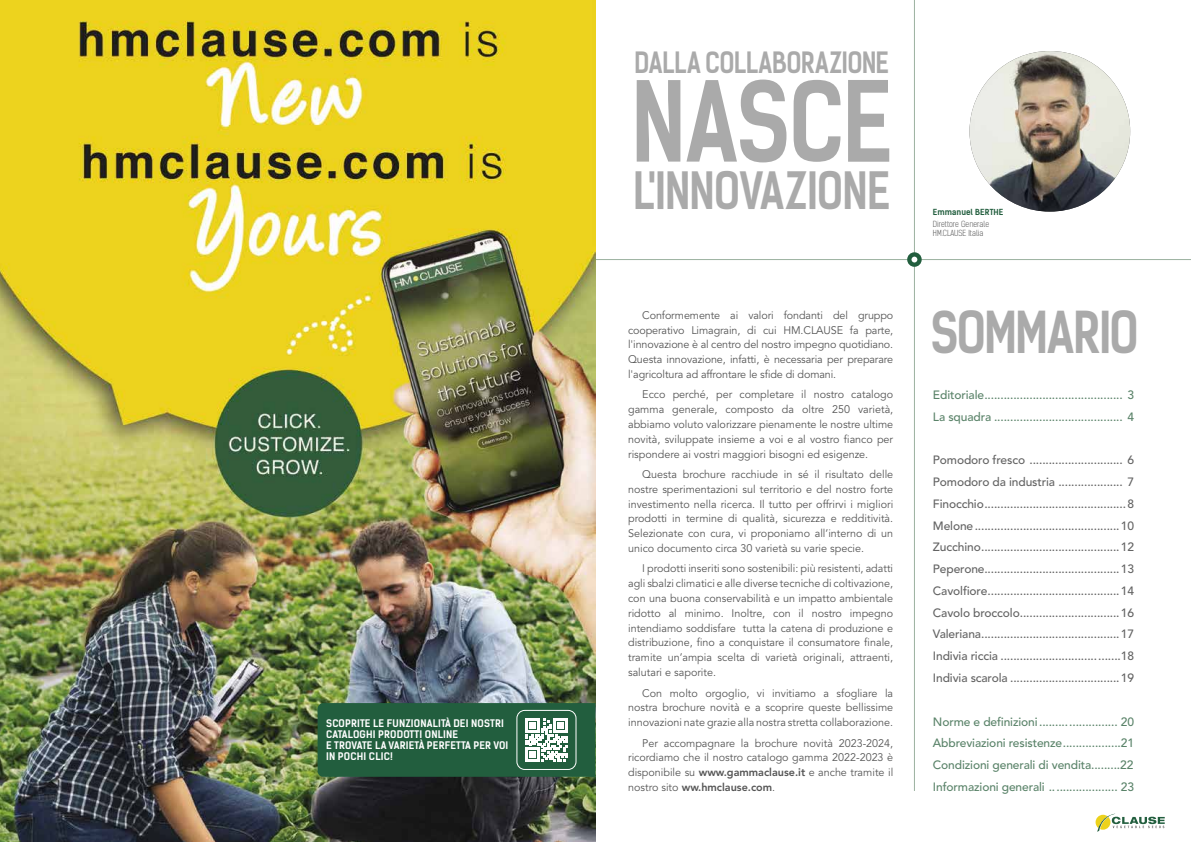
<style>
.page{position:relative;width:1191px;height:842px;background:#fff}
.page>*{position:absolute;margin:0;border:0;box-sizing:border-box;transform-origin:0 0}
.t1{font:700 106px "Kelson Sans";letter-spacing:-.02em;color:#aaa;scale:.85 1}
.t2{font:700 55px "Kelson Sans";letter-spacing:-.045em;color:#aaa;scale:.85 1}
.t3{font:700 49px "Kelson Sans";letter-spacing:-.035em;color:#aaa;scale:.85 1}
.t4{font:700 28px "Kelson Sans";letter-spacing:-.02em;color:#aaa;scale:.85 1}
.t5{font:500 12px/21.8px "Avenir LT Std";letter-spacing:-.01em;color:#636363;text-align:justify}
.t6{font:500 12px/21.8px "Avenir LT Std";letter-spacing:-.01em;color:#5a8369}
.t7{font:11px/14.8px "Avenir LT Std";color:#555;text-align:justify}
.t8{font:700 10px/11px "Kelson Sans";letter-spacing:.015em;color:#fff}
.t9{font:300 8px/9px "Kelson Sans";color:#484848}
.t10{font:700 8px "Kelson Sans";color:#225e3e}
.s1{font-weight:800}
</style>
<div class="page">
<svg style="left:1095px;top:814px;width:69px;height:18px"></svg>
<hr style="left:914px;top:0;width:1px;height:791px;background:#9bb2a0">
<hr style="left:595px;top:259px;width:596px;height:1px;background:#9bb2a0">
<div style="left:909px;top:254px;width:10px;height:11px;background:#fff;border-radius:50%"></div>
<div style="left:907px;top:252px;width:14px;height:15px;border:4px solid #225e3e;border-radius:50%"></div>
<img style="left:969px;top:51px;width:161px;height:161px;border-radius:80px">
<img style="left:0;top:0;width:595px;height:842px">
<svg style="left:317px;top:703px;width:278px;height:74px;background:#31694b"></svg>
<div style="left:516px;top:710px;width:60px;height:60px;border:1px solid #fff;border-radius:8px"></div>
<p class="t8" style="left:326px;top:718px;width:184px">SCOPRITE LE FUNZIONALITÀ DEI NOSTRI<br>CATALOGHI PRODOTTI ONLINE<br>E TROVATE LA VARIETÀ PERFETTA PER VOI<br>IN POCHI CLIC!</p>
<h3 class="t4" style="left:634px;top:45px;width:301px">DALLA COLLABORAZIONE</h3>
<h1 class="t1" style="left:630px;top:57px;width:310px">NASCE</h1>
<h3 class="t3" style="left:633px;top:160px;width:304px">L'INNOVAZIONE</h3>
<p class="t7" style="left:628px;top:308px;width:267px;text-indent:14px">Conformemente ai valori fondanti del gruppo cooperativo Limagrain, di cui HM.CLAUSE fa parte, l'innovazione è al centro del nostro impegno quotidiano.<br>Questa innovazione, infatti, è necessaria per preparare l'agricoltura ad affrontare le sfide di domani.</p>
<p class="t7" style="left:628px;top:387px;width:267px;text-indent:14px">Ecco perché, per completare il nostro catalogo gamma generale, composto da oltre 250 varietà, abbiamo voluto valorizzare pienamente le nostre ultime novità, sviluppate insieme a voi e al vostro fianco per rispondere ai vostri maggiori bisogni ed esigenze.</p>
<p class="t7" style="left:628px;top:467px;width:267px;text-indent:14px">Questa brochure racchiude in sé il risultato delle nostre sperimentazioni sul territorio e del nostro forte investimento nella ricerca. Il tutto per offrirvi i migliori prodotti in termine di qualità, sicurezza e redditività.<br>Selezionate con cura, vi proponiamo all’interno di un unico documento circa 30 varietà su varie specie.</p>
<p class="t7" style="left:628px;top:562px;width:267px;text-indent:14px">I prodotti inseriti sono sostenibili: più resistenti, adatti agli sbalzi climatici e alle diverse tecniche di coltivazione, con una buona conservabilità e un impatto ambientale ridotto al minimo. Inoltre, con il nostro impegno intendiamo soddisfare tutta la catena di produzione e distribuzione, fino a conquistare il consumatore finale, tramite un’ampia scelta di varietà originali, attraenti, salutari e saporite.</p>
<p class="t7" style="left:628px;top:686px;width:267px;text-indent:14px">Con molto orgoglio, vi invitiamo a sfogliare la nostra brochure novità e a scoprire queste bellissime innovazioni nate grazie alla nostra stretta collaborazione.</p>
<p class="t7" style="left:628px;top:736px;width:267px;text-indent:14px">Per accompagnare la brochure novità 2023-2024, ricordiamo che il nostro catalogo gamma 2022-2023 è disponibile su <span class="s1">www.gammaclause.it</span> e anche tramite il nostro sito <span class="s1">ww.hmclause.com</span>.</p>
<p class="t10" style="left:933px;top:207px;width:72px">Emmanuel BERTHE</p>
<p class="t9" style="left:933px;top:220px;width:58px">Direttore Generale<br>HM.CLAUSE Italia</p>
<h2 class="t2" style="left:930px;top:299px;width:247px">SOMMARIO</h2>
<p class="t6" style="left:933px;top:384px;width:202px">Editoriale........................................... 3<br>La squadra ........................................ 4</p>
<p class="t5" style="left:933px;top:449px;width:203px">Pomodoro fresco ............................. 6<br>Pomodoro da industria .................... 7<br>Finocchio............................................8<br>Melone.............................................10<br>Zucchino...........................................12<br>Peperone..........................................13<br>Cavolfiore.........................................14<br>Cavolo broccolo...............................16<br>Valeriana...........................................17<br>Indivia riccia .....................................18<br>Indivia scarola ..................................19</p>
<p class="t6" style="left:933px;top:711px;width:202px;text-align:justify">Norme e definizioni........................ 20<br>Abbreviazioni resistenze..................21<br>Condizioni generali di vendita.........22<br>Informazioni generali ..................... 23</p>
</div>
